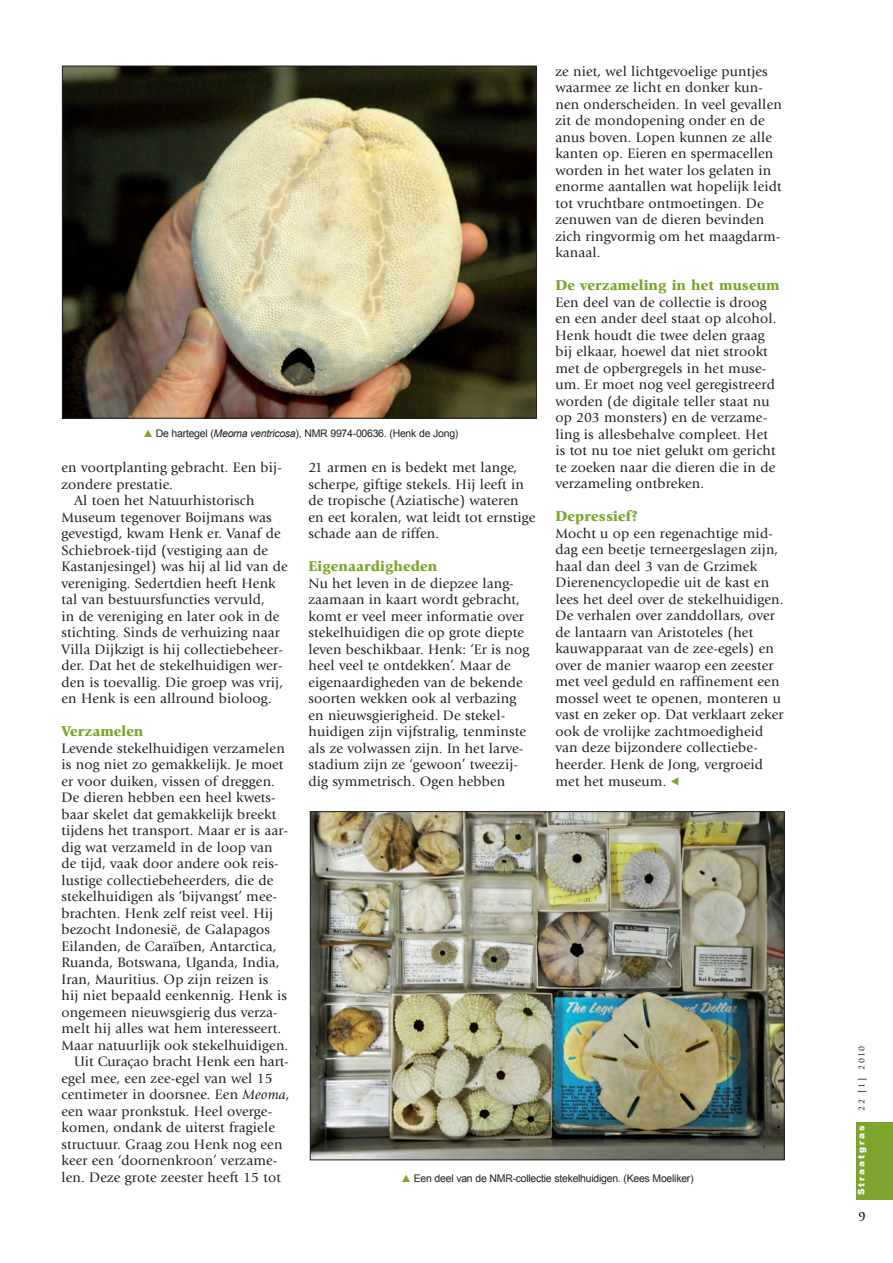
<style>
.page{position:relative;width:893px;height:1263px;background:#fff}
.page>*{position:absolute;margin:0;border:0;box-sizing:border-box;transform-origin:0 0}
.kop{font:900 15px "Giovanni";letter-spacing:.01em;color:#7da52d}
.kop-2{font:14.25px/16.5px "Giovanni";letter-spacing:.01em;color:#231f20}
.kop-3{font:14.25px "Giovanni";color:#011400}
.kop-4{font:10.5px "Arial";letter-spacing:-.025em;color:#231f20}
.Normaal{font:900 9px "Arial";letter-spacing:.205em;color:#fff}
.Normaal-2{font:9px "Giovanni";letter-spacing:.15em;color:#231f20}
.s1{font-family:"European Pi Three";font-size:10.5px;color:#7da52d}
.s2{font-family:"European Pi Three";color:#7da52d}
.s3{font-style:italic}
</style>
<div class="page">
<div style="left:856px;top:1122px;width:37px;height:77px;background:#7da52d"></div>
<img style="left:64px;top:68px;width:470px;height:348px">
<img style="left:312px;top:813px;width:470px;height:345px">
<p class="kop-2" style="left:555px;top:63px;width:228px">ze niet, wel lichtgevoelige puntjes waarmee ze licht en donker kun&shy;nen onderscheiden. In veel gevallen zit de mondopening onder en de anus boven. Lopen kunnen ze alle kanten op. Eieren en spermacellen worden in het water los gelaten in enorme aantallen wat hopelijk leidt tot vruchtbare ontmoetingen. De zenuwen van de dieren bevinden zich ringvormig om het maagdarm&shy;kanaal.</p>
<p class="kop" style="left:555px;top:276px;width:225px">De verzameling in het museum</p>
<p class="kop-2" style="left:555px;top:294px;width:223px">Een deel van de collectie is droog en een ander deel staat op alcohol.<br>Henk houdt die twee delen graag bij elkaar, hoewel dat niet strookt met de opbergregels in het muse&shy;um. Er moet nog veel geregistreerd worden (de digitale teller staat nu op 203 monsters) en de verzame&shy;ling is allesbehalve compleet. Het is tot nu toe niet gelukt om gericht te zoeken naar die dieren die in de verzameling ontbreken.</p>
<p class="kop" style="left:555px;top:507px;width:84px">Depressief?</p>
<p class="kop-2" style="left:555px;top:525px;width:230px">Mocht u op een regenachtige mid&shy;dag een beetje terneergeslagen zijn, haal dan deel 3 van de Grzimek<br>Dierenencyclopedie uit de kast en lees het deel over de stekelhuidigen.<br>De verhalen over zanddollars, over de lantaarn van Aristoteles (het kauwapparaat van de zee-egels) en over de manier waarop een zeester met veel geduld en raffinement een mossel weet te openen, monteren u vast en zeker op. Dat verklaart zeker ook de vrolijke zachtmoedigheid van deze bijzondere collectiebe&shy;heerder. Henk de Jong, vergroeid met het museum. <span class="s1">F</span></p>
<p class="kop-4" style="left:144px;top:426px;width:316px"><span class="s2">G</span> De hartegel (<span class="s3">Meoma ventricosa</span>), NMR 9974-00636. (Henk de Jong)</p>
<p class="kop-2" style="left:62px;top:460px;width:222px">en voortplanting gebracht. Een bij&shy;zondere prestatie.</p>
<p class="kop-2" style="left:62px;top:493px;width:228px;text-indent:13px">Al toen het Natuurhistorisch Museum tegenover Boijmans was gevestigd, kwam Henk er. Vanaf de Schiebroek-tijd (vestiging aan de Kastanjesingel) was hij al lid van de vereniging. Sedertdien heeft Henk tal van bestuursfuncties vervuld,<br>in de vereniging en later ook in de stichting. Sinds de verhuizing naar Villa Dijkzigt is hij collectiebeheer&shy;der. Dat het de stekelhuidigen wer&shy;den is toevallig. Die groep was vrij, en Henk is een allround bioloog.</p>
<p class="kop" style="left:62px;top:722px;width:83px">Verzamelen</p>
<p class="kop-2" style="left:62px;top:740px;width:228px">Levende stekelhuidigen verzamelen is nog niet zo gemakkelijk. Je moet er voor duiken, vissen of dreggen.<br>De dieren hebben een heel kwets&shy;baar skelet dat gemakkelijk breekt tijdens het transport. Maar er is aar&shy;dig wat verzameld in de loop van de tijd, vaak door andere ook reis&shy;lustige collectiebeheerders, die de stekelhuidigen als ‘bijvangst’ mee&shy;brachten. Henk zelf reist veel. Hij bezocht Indonesië, de Galapagos Eilanden, de Caraïben, Antarctica, Ruanda, Botswana, Uganda, India, Iran, Mauritius. Op zijn reizen is hij niet bepaald eenkennig. Henk is ongemeen nieuwsgierig dus verza&shy;melt hij alles wat hem interesseert.<br>Maar natuurlijk ook stekelhuidigen.</p>
<p class="kop-2" style="left:62px;top:1054px;width:230px;text-indent:13px">Uit Curaçao bracht Henk een hart&shy;egel mee, een zee-egel van wel 15 centimeter in doorsnee. Een <span class="s3">Meoma</span>, een waar pronkstuk. Heel overge&shy;komen, ondank de uiterst fragiele structuur. Graag zou Henk nog een keer een ‘doornenkroon’ verzame&shy;len. Deze grote zeester heeft 15 tot</p>
<p class="kop-2" style="left:308px;top:460px;width:229px">21 armen en is bedekt met lange, scherpe, giftige stekels. Hij leeft in de tropische (Aziatische) wateren en eet koralen, wat leidt tot ernstige schade aan de riffen.</p>
<p class="kop" style="left:308px;top:557px;width:130px">Eigenaardigheden</p>
<p class="kop-2" style="left:308px;top:575px;width:222px">Nu het leven in de diepzee lang&shy;zaamaan in kaart wordt gebracht, komt er veel meer informatie over stekelhuidigen die op grote diepte leven beschikbaar. Henk: ‘Er is nog heel veel te ontdekken’. Maar de eigenaardigheden van de bekende soorten wekken ook al verbazing en nieuwsgierigheid. De stekel&shy;huidigen zijn vijfstralig, tenminste als ze volwassen zijn. In het larve&shy;stadium zijn ze ‘gewoon’ tweezij&shy;dig symmetrisch. Ogen hebben</p>
<p class="kop-4" style="left:402px;top:1171px;width:293px"><span class="s2">G</span> Een deel van de NMR-collectie stekelhuidigen. (Kees Moeliker)</p>
<p class="Normaal-2" style="left:856px;top:1111px;width:66px;rotate:-90deg">22 [1] 2010</p>
<p class="Normaal" style="left:856px;top:1195px;width:70px;rotate:-90deg">Straatgras</p>
<p class="kop-3" style="left:858px;top:1208px;width:9px">9</p>
</div>
